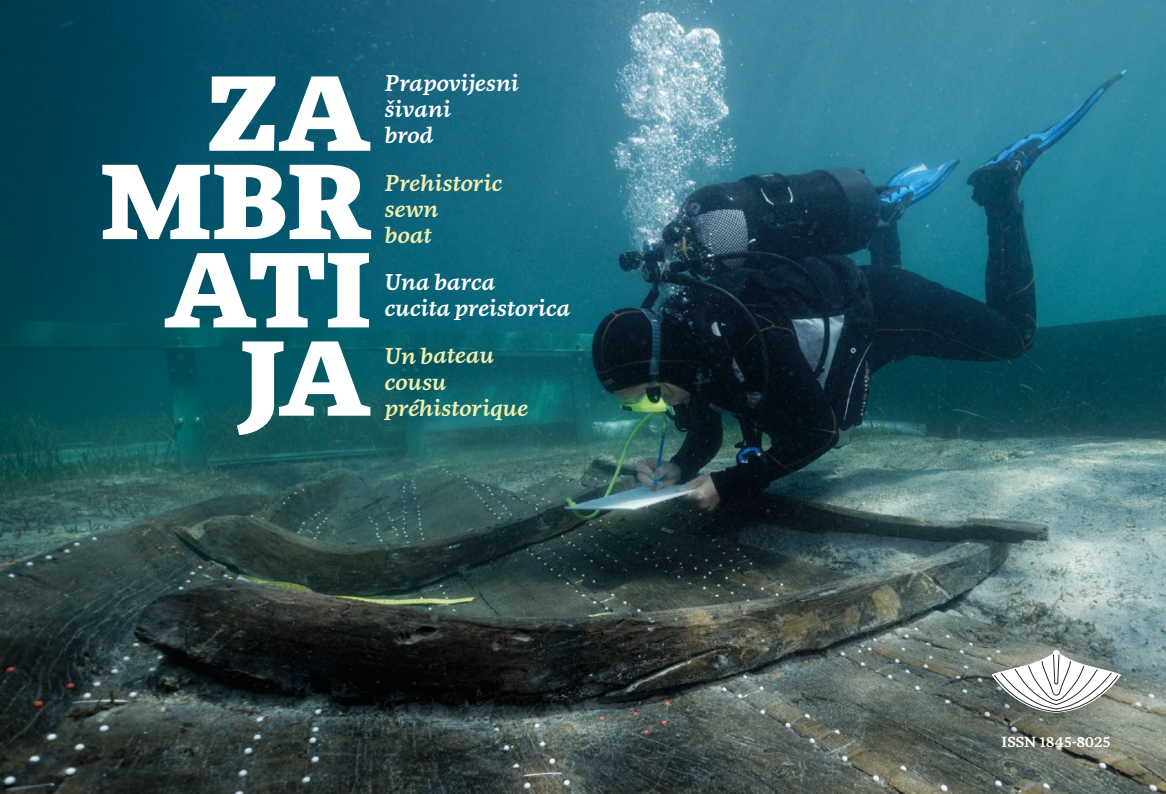
<style>
.page{position:relative;width:1166px;height:794px;background:#fff}
.page>*{position:absolute;margin:0;border:0;box-sizing:border-box;transform-origin:0 0}
.t1{font:900 expanded 99.75px/88.4px "More Pro";letter-spacing:.005em;color:#fff;text-align:right}
.t2{font:italic 500 expanded 21.7px/26.2px "More Pro";color:#fff}
.t3{font:italic 500 expanded 21.7px/26.2px "More Pro";color:#eeefb1}
.t4{font:500 expanded 14px "More Pro";letter-spacing:.01em;color:#fff}
</style>
<div class="page">
<img style="left:1px;top:0;width:1165px;height:794px">
<div style="left:923px;top:579px;width:243px;height:209px;background:#000;opacity:.75"></div>
<svg style="left:991px;top:650px;width:130px;height:62px"></svg>
<p class="t1" style="left:101px;top:60px;width:271px">ZA<br>MBR<br>ATI<br>JA</p>
<p class="t2" style="left:385px;top:69px;width:136px">Prapovijesni šivani<br>brod</p>
<p class="t3" style="left:385px;top:168px;width:119px">Prehistoric sewn<br>boat</p>
<p class="t2" style="left:385px;top:268px;width:187px">Una barca<br>cucita preistorica</p>
<p class="t3" style="left:385px;top:341px;width:145px">Un bateau cousu préhistorique</p>
<p class="t4" style="left:1001px;top:731px;width:111px">ISSN 1845-8025</p>
</div>
